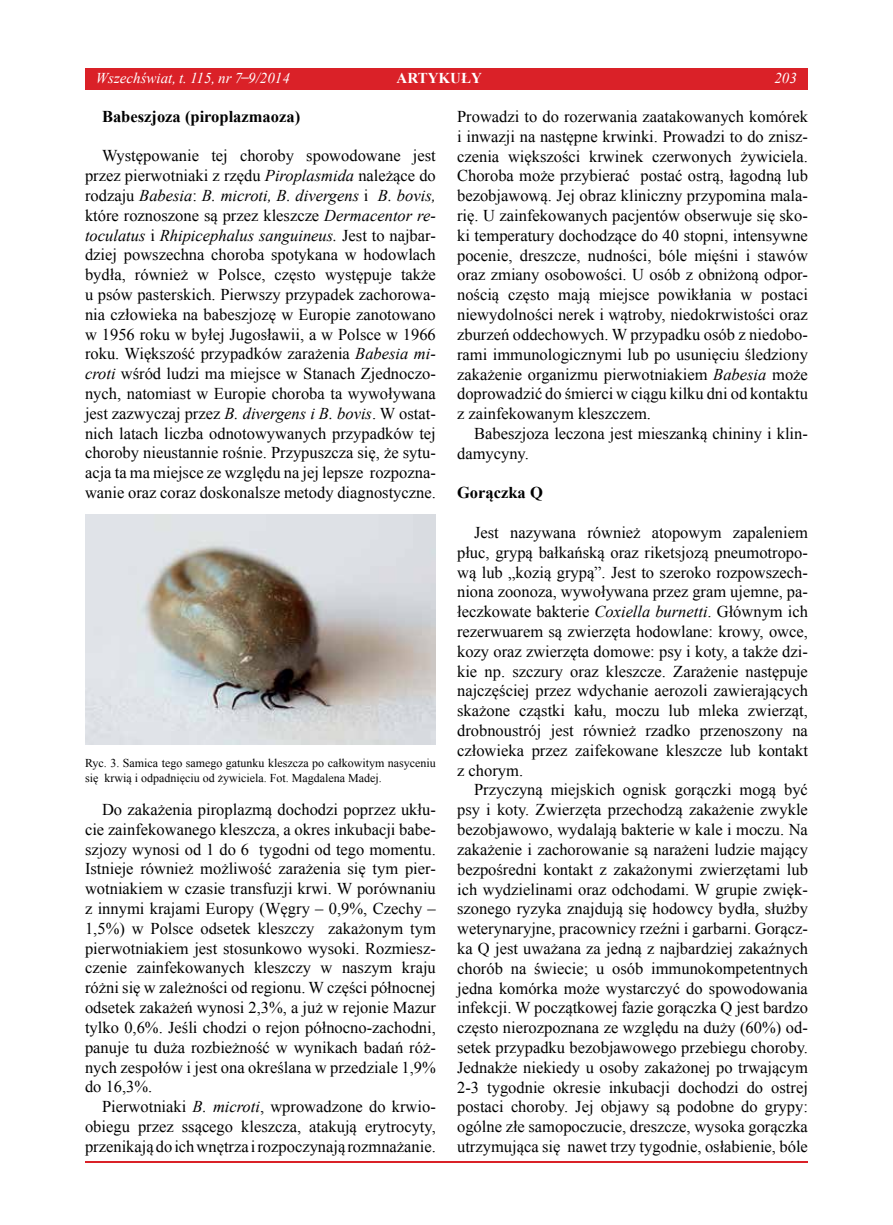
<style>
.page{position:relative;width:893px;height:1225px;background:#fff}
.page>*{position:absolute;margin:0;border:0;box-sizing:border-box;transform-origin:0 0}
.t1{font:16.5px/19.8px "Times New Roman";color:#000;text-align:justify}
.t2{font:700 16.5px "Times New Roman";color:#000}
.t3{font:italic 15px "Times New Roman";color:#fff}
.t4{font:700 15px "Times New Roman";color:#fff}
.t5{font:12px/14.4px "Times New Roman";color:#000}
.s1{font-style:normal}
.s2{font-style:italic}
</style>
<div class="page">
<hr style="left:85px;top:1161px;width:723px;height:1px;background:#da2128">
<img style="left:85px;top:515px;width:351px;height:230px">
<div style="left:85px;top:68px;width:723px;height:21px;background:#da2128"></div>
<p class="t3" style="left:96px;top:68px;width:196px">Wszechświat, t. 115, nr 7 <span class="s1">̶</span>9/2014</p>
<p class="t4" style="left:397px;top:68px;width:87px">ARTYKUŁY</p>
<p class="t3" style="left:774px;top:68px;width:24px">203</p>
<p class="t2" style="left:102px;top:105px;width:200px">Babeszjoza (piroplazmaoza)</p>
<p class="t1" style="left:85px;top:146px;width:352px;text-indent:17px">Występowanie tej choroby spowodowane jest przez pierwotniaki z rzędu <span class="s2">Piroplasmida</span> należące do rodzaju <span class="s2">Babesia</span>: <span class="s2">B. microti, B. divergens</span> i <span class="s2">B. bovis, </span>które roznoszone są przez kleszcze <span class="s2">Dermacentor re&shy;toculatus</span> i <span class="s2">Rhipicephalus sanguineus.</span> Jest to najbar&shy;dziej powszechna choroba spotykana w hodowlach bydła, również w Polsce, często występuje także u psów pasterskich. Pierwszy przypadek zachorowa&shy;nia człowieka na babeszjozę w Europie zanotowano w 1956 roku w byłej Jugosławii, a w Polsce w 1966 roku. Większość przypadków zarażenia <span class="s2">Babesia mi&shy;croti</span> wśród ludzi ma miejsce w Stanach Zjednoczo&shy;nych, natomiast w Europie choroba ta wywoływana jest zazwyczaj przez <span class="s2">B. divergens i B. bovis</span>. W ostat&shy;nich latach liczba odnotowywanych przypadków tej choroby nieustannie rośnie. Przypuszcza się, że sytu&shy;acja ta ma miejsce ze względu na jej lepsze rozpozna&shy;wanie oraz coraz doskonalsze metody diagnostyczne.</p>
<p class="t5" style="left:85px;top:756px;width:352px">Ryc. 3. Samica tego samego gatunku kleszcza po całkowitym nasyceniu się krwią i odpadnięciu od żywiciela. Fot. Magdalena Madej.</p>
<p class="t1" style="left:85px;top:799px;width:352px;text-indent:17px">Do zakażenia piroplazmą dochodzi poprzez ukłu&shy;cie zainfekowanego kleszcza, a okres inkubacji babe&shy;szjozy wynosi od 1 do 6 tygodni od tego momentu.<br>Istnieje również możliwość zarażenia się tym pier&shy;wotniakiem w czasie transfuzji krwi. W porównaniu z innymi krajami Europy (Węgry – 0,9%, Czechy – 1,5%) w Polsce odsetek kleszczy zakażonym tym pierwotniakiem jest stosunkowo wysoki. Rozmiesz&shy;czenie zainfekowanych kleszczy w naszym kraju różni się w zależności od regionu. W części północnej odsetek zakażeń wynosi 2,3%, a już w rejonie Mazur tylko 0,6%. Jeśli chodzi o rejon północno-zachodni, panuje tu duża rozbieżność w wynikach badań róż&shy;nych zespołów i jest ona określana w przedziale 1,9% do 16,3%.</p>
<p class="t1" style="left:85px;top:1096px;width:352px;text-indent:17px">Pierwotniaki <span class="s2">B. microti</span>, wprowadzone do krwio&shy;obiegu przez ssącego kleszcza, atakują erytrocyty, przenikają do ich wnętrza i rozpoczynają rozmnażanie.</p>
<p class="t1" style="left:457px;top:106px;width:352px">Prowadzi to do rozerwania zaatakowanych komórek i inwazji na następne krwinki. Prowadzi to do znisz&shy;czenia większości krwinek czerwonych żywiciela.<br>Choroba może przybierać postać ostrą, łagodną lub bezobjawową. Jej obraz kliniczny przypomina mala&shy;rię. U zainfekowanych pacjentów obserwuje się sko&shy;ki temperatury dochodzące do 40 stopni, intensywne pocenie, dreszcze, nudności, bóle mięśni i stawów oraz zmiany osobowości. U osób z obniżoną odpor&shy;nością często mają miejsce powikłania w postaci niewydolności nerek i wątroby, niedokrwistości oraz zburzeń oddechowych. W przypadku osób z niedobo&shy;rami immunologicznymi lub po usunięciu śledziony zakażenie organizmu pierwotniakiem <span class="s2">Babesia</span> może doprowadzić do śmierci w ciągu kilku dni od kontaktu z zainfekowanym kleszczem.</p>
<p class="t1" style="left:457px;top:423px;width:352px;text-indent:17px">Babeszjoza leczona jest mieszanką chininy i klin&shy;damycyny.</p>
<p class="t2" style="left:457px;top:481px;width:87px">Gorączka Q</p>
<p class="t1" style="left:457px;top:522px;width:352px;text-indent:17px">Jest nazywana również atopowym zapaleniem płuc, grypą bałkańską oraz riketsjozą pneumotropo&shy;wą lub „kozią grypą”. Jest to szeroko rozpowszech&shy;niona zoonoza, wywoływana przez gram ujemne, pa&shy;łeczkowate bakterie <span class="s2">Coxiella burnetti</span>. Głównym ich rezerwuarem są zwierzęta hodowlane: krowy, owce, kozy oraz zwierzęta domowe: psy i koty, a także dzi&shy;kie np. szczury oraz kleszcze. Zarażenie następuje najczęściej przez wdychanie aerozoli zawierających skażone cząstki kału, moczu lub mleka zwierząt, drobnoustrój jest również rzadko przenoszony na człowieka przez zaifekowane kleszcze lub kontakt z chorym.</p>
<p class="t1" style="left:457px;top:780px;width:352px;text-indent:17px">Przyczyną miejskich ognisk gorączki mogą być psy i koty. Zwierzęta przechodzą zakażenie zwykle bezobjawowo, wydalają bakterie w kale i moczu. Na zakażenie i zachorowanie są narażeni ludzie mający bezpośredni kontakt z zakażonymi zwierzętami lub ich wydzielinami oraz odchodami. W grupie zwięk&shy;szonego ryzyka znajdują się hodowcy bydła, służby weterynaryjne, pracownicy rzeźni i garbarni. Gorącz&shy;ka Q jest uważana za jedną z najbardziej zakaźnych chorób na świecie; u osób immunokompetentnych jedna komórka może wystarczyć do spowodowania infekcji. W początkowej fazie gorączka Q jest bardzo często nierozpoznana ze względu na duży (60%) od&shy;setek przypadku bezobjawowego przebiegu choroby.<br>Jednakże niekiedy u osoby zakażonej po trwającym 2-3 tygodnie okresie inkubacji dochodzi do ostrej postaci choroby. Jej objawy są podobne do grypy: ogólne złe samopoczucie, dreszcze, wysoka gorączka utrzymująca się nawet trzy tygodnie, osłabienie, bóle</p>
</div>
